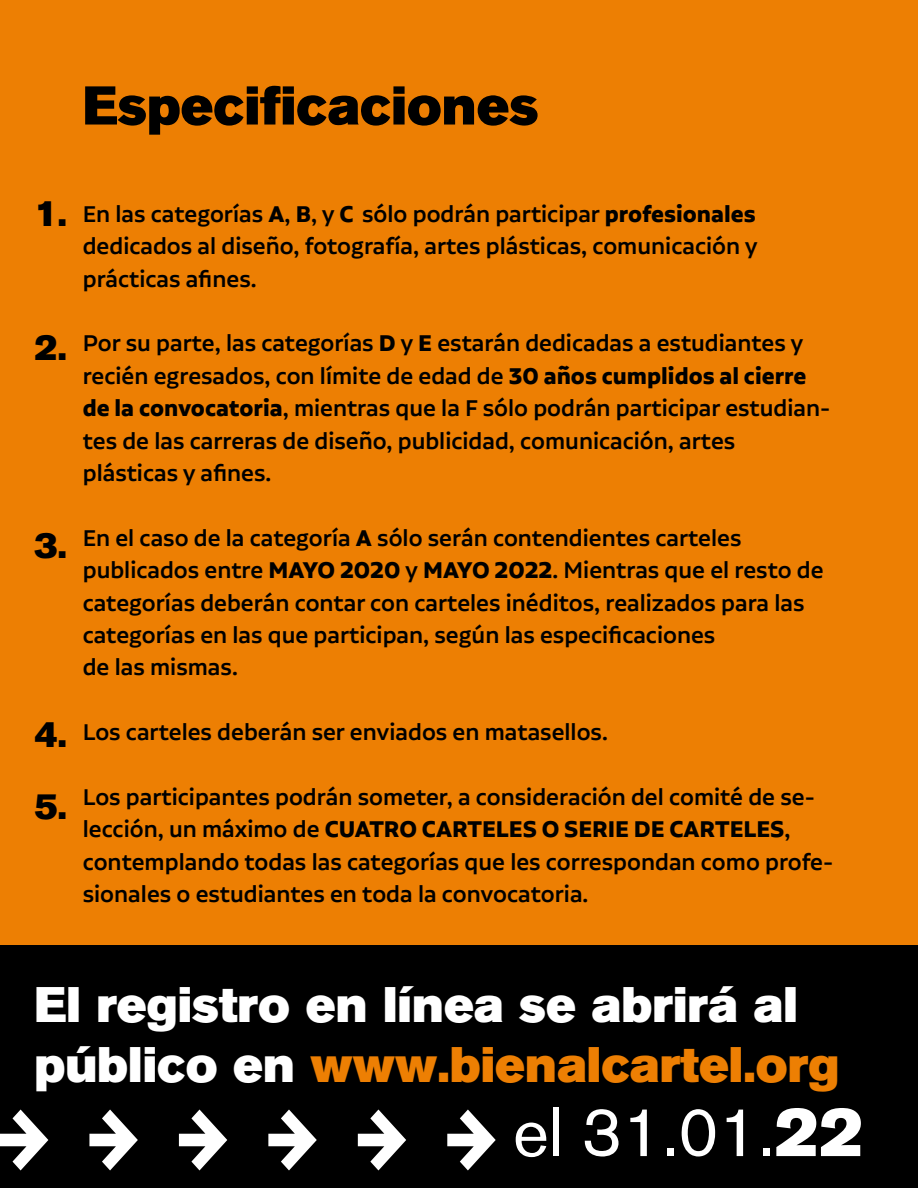
<style>
.page{position:relative;width:918px;height:1188px;background:#ed7f03}
.page>*{position:absolute;margin:0;border:0;box-sizing:border-box;transform-origin:0 0}
.t1{font:69px "Akzidenz Grotesk BQ";color:#fff}
.t2{font:54px "Akzidenz Grotesk BQ Super";color:#000}
.t3{font:49.5px/59.4px "Akzidenz Grotesk BQ Super";color:#fff}
.t4{font:36px/72.2px "Akzidenz Grotesk BQ Super";color:#000}
.t5{font:500 27px/32.4px "Aalto Sans Pro";color:#000}
.s1{font-weight:700}
.s2{color:#ed7f03}
.s3{font-family:"Akzidenz Grotesk BQ Super"}
</style>
<div class="page">
<div style="left:0;top:945px;width:918px;height:243px;background:#000"></div>
<hr style="left:917px;top:0;width:1px;height:1188px;background:#000">
<svg style="left:179px;top:1110px;width:48px;height:60px"></svg>
<svg style="left:268px;top:1110px;width:49px;height:60px"></svg>
<svg style="left:358px;top:1110px;width:48px;height:60px"></svg>
<svg style="left:447px;top:1110px;width:49px;height:60px"></svg>
<svg style="left:89px;top:1110px;width:49px;height:60px"></svg>
<svg style="left:0;top:1110px;width:48px;height:60px"></svg>
<h2 class="t2" style="left:83px;top:74px;width:457px">Especificaciones</h2>
<h3 class="t4" style="left:34px;top:178px;width:34px">1.</h3>
<p class="t5" style="left:83px;top:197px;width:677px;text-align:justify">En las categorías <span class="s1">A</span>, <span class="s1">B</span>, y <span class="s1">C</span> sólo podrán participar <span class="s1">profesionales </span>dedicados al diseño, fotografía, artes plásticas, comunicación y prácticas afines.</p>
<h3 class="t4" style="left:34px;top:312px;width:34px">2.</h3>
<p class="t5" style="left:83px;top:327px;width:749px">Por su parte, las categorías <span class="s1">D</span> y <span class="s1">E</span> estarán dedicadas a estudiantes y recién egresados, con límite de edad de <span class="s1">30 años cumplidos al cierre de la convocatoria</span>, mientras que la F sólo podrán participar estudian&shy;tes de las carreras de diseño, publicidad, comunicación, artes plásticas y afines.</p>
<h3 class="t4" style="left:34px;top:509px;width:34px">3.</h3>
<p class="t5" style="left:83px;top:521px;width:742px">En el caso de la categoría <span class="s1">A</span> sólo serán contendientes carteles publicados entre <span class="s1">MAYO 2020</span> y <span class="s1">MAYO 2022</span>. Mientras que el resto de categorías deberán contar con carteles inéditos, realizados para las categorías en las que participan, según las especificaciones<br>de las mismas.</p>
<h3 class="t4" style="left:34px;top:699px;width:34px">4.<br>5.</h3>
<p class="t5" style="left:83px;top:716px;width:527px">Los carteles deberán ser enviados en matasellos.</p>
<p class="t5" style="left:83px;top:780px;width:752px">Los participantes podrán someter, a consideración del comité de se&shy;lección, un máximo de <span class="s1">CUATRO CARTELES O SERIE DE CARTELES</span>, contemplando todas las categorías que les correspondan como profe&shy;sionales o estudiantes en toda la convocatoria.</p>
<h3 class="t3" style="left:34px;top:976px;width:806px">El registro en línea se abrirá al público en <span class="s2">www.bienalcartel.org</span></h3>
<h1 class="t1" style="left:513px;top:1091px;width:352px">el 31.01.<span class="s3">22</span></h1>
</div>
